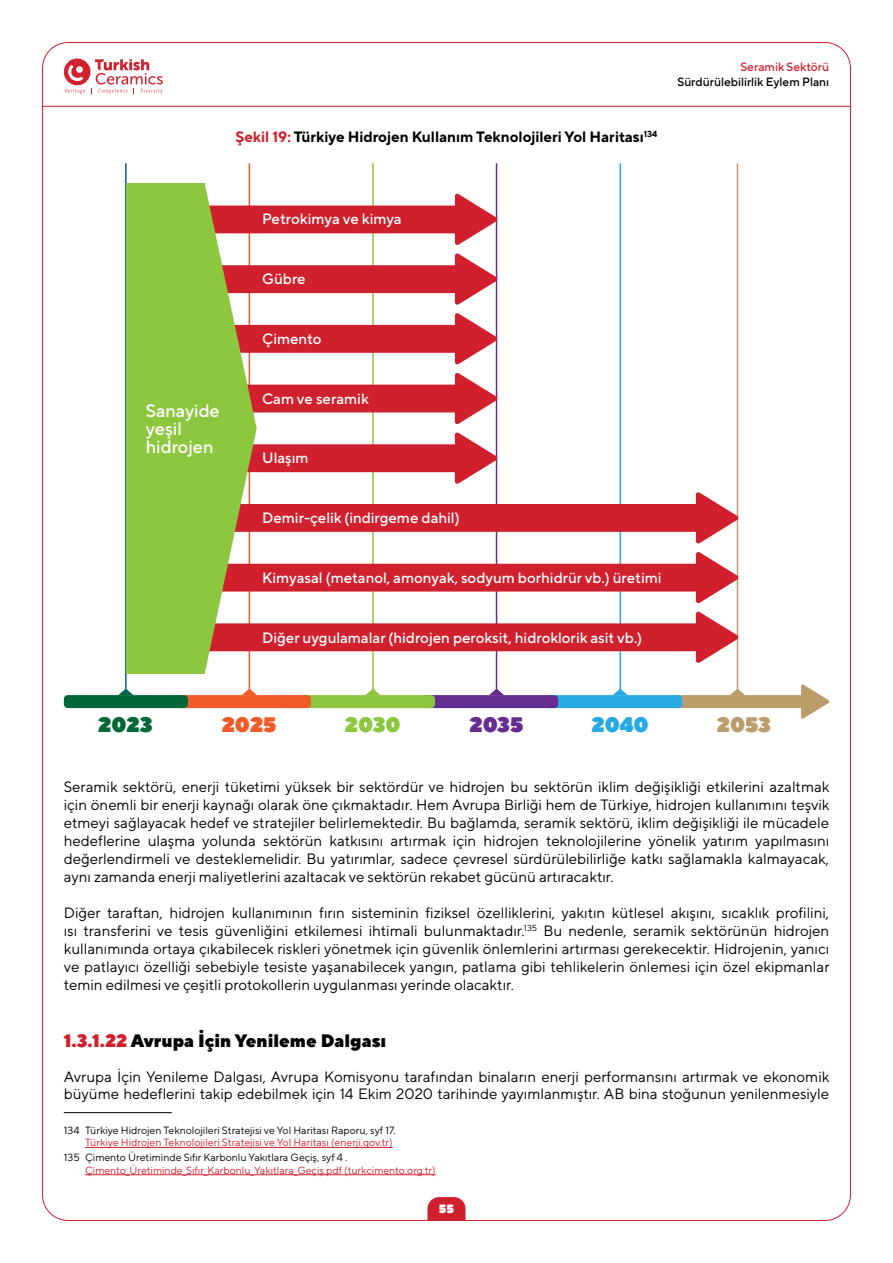
<style>
.page{position:relative;width:893px;height:1263px;background:#fff}
.page>*{position:absolute;margin:0;border:0;box-sizing:border-box;transform-origin:0 0}
.t1{font:900 21px "TT Norms Pro";color:#006838}
.t2{font:900 21px "TT Norms Pro";color:#f15a29}
.t3{font:900 21px "TT Norms Pro";color:#8dc63f}
.t4{font:900 21px "TT Norms Pro";color:#662d91}
.t5{font:900 21px "TT Norms Pro";color:#27aae1}
.t6{font:900 21px "TT Norms Pro";color:#bb9c6a}
.t7{font:900 18px "TT Norms Pro";color:#000}
.t8{font:500 18px/18px "TT Norms Pro";color:#fff}
.t9{font:15px/18px "TT Norms Pro";color:#000;text-align:justify}
.t10{font:500 15px "TT Norms Pro";color:#fff}
.t11{font:700 15px "TT Norms Pro";color:#000}
.t12{font:500 12px "TT Norms Pro";color:#000}
.t13{font:500 12px "TT Norms Pro";color:#d1202d}
.t14{font:900 12px "TT Norms Pro";color:#fff}
.t15{font:10.5px "TT Norms Pro";color:#d1202d}
.t16{font:10.5px "TT Norms Pro";color:#000}
.s1{color:#d1202d}
</style>
<div class="page">
<hr style="left:43px;top:106px;width:807px;height:1px;background:#d1202d">
<svg style="left:427px;top:1197px;width:38px;height:23px"></svg>
<svg style="left:64px;top:58px;width:99px;height:36px"></svg>
<div style="left:669px;top:695px;width:136px;height:13px;background:#bb9c6a;border-radius:4px"></div>
<div style="left:546px;top:695px;width:136px;height:13px;background:#27aae1;border-radius:4px"></div>
<svg style="left:613px;top:688px;width:15px;height:7px"></svg>
<svg style="left:489px;top:688px;width:15px;height:7px"></svg>
<svg style="left:730px;top:688px;width:15px;height:7px"></svg>
<div style="left:422px;top:695px;width:136px;height:13px;background:#662d91;border-radius:4px"></div>
<div style="left:282px;top:695px;width:153px;height:13px;background:#8dc63f;border-radius:4px"></div>
<svg style="left:365px;top:689px;width:16px;height:6px"></svg>
<svg style="left:242px;top:688px;width:15px;height:7px"></svg>
<div style="left:175px;top:695px;width:136px;height:13px;background:#f15a29;border-radius:4px"></div>
<div style="left:64px;top:695px;width:124px;height:13px;background:#006838;border-radius:4px"></div>
<svg style="left:118px;top:689px;width:15px;height:6px"></svg>
<svg style="left:801px;top:684px;width:28px;height:35px"></svg>
<hr style="left:125px;top:163px;width:2px;height:530px;background:#065baa">
<hr style="left:249px;top:163px;width:1px;height:530px;background:#f15a29">
<hr style="left:372px;top:163px;width:2px;height:530px;background:#8dc63f">
<hr style="left:496px;top:163px;width:1px;height:530px;background:#662d91">
<hr style="left:619px;top:163px;width:2px;height:530px;background:#27aae1">
<hr style="left:737px;top:163px;width:1px;height:530px;background:#bb9c6a">
<div style="left:169px;top:623px;width:536px;height:28px;background:#d1202d;border-radius:9px"></div>
<svg style="left:696px;top:611px;width:42px;height:52px"></svg>
<div style="left:169px;top:564px;width:536px;height:28px;background:#d1202d;border-radius:9px"></div>
<svg style="left:696px;top:552px;width:42px;height:51px"></svg>
<div style="left:169px;top:504px;width:536px;height:28px;background:#d1202d;border-radius:9px"></div>
<svg style="left:696px;top:492px;width:42px;height:52px"></svg>
<div style="left:171px;top:444px;width:293px;height:28px;background:#d1202d;border-radius:9px"></div>
<svg style="left:455px;top:432px;width:42px;height:52px"></svg>
<div style="left:171px;top:385px;width:293px;height:27px;background:#d1202d;border-radius:9px"></div>
<svg style="left:455px;top:373px;width:42px;height:51px"></svg>
<div style="left:171px;top:325px;width:293px;height:28px;background:#d1202d;border-radius:9px"></div>
<svg style="left:455px;top:313px;width:42px;height:51px"></svg>
<div style="left:171px;top:265px;width:293px;height:28px;background:#d1202d;border-radius:9px"></div>
<svg style="left:455px;top:253px;width:42px;height:52px"></svg>
<div style="left:171px;top:206px;width:293px;height:27px;background:#d1202d;border-radius:9px"></div>
<svg style="left:455px;top:194px;width:42px;height:51px"></svg>
<svg style="left:205px;top:183px;width:52px;height:491px"></svg>
<div style="left:127px;top:183px;width:78px;height:491px;background:#8dc63f"></div>
<hr style="left:64px;top:1112px;width:108px;height:1px;background:#000">
<hr style="left:85px;top:1147px;width:308px;height:1px;background:#d1202d">
<hr style="left:85px;top:1174px;width:351px;height:1px;background:#d1202d">
<p class="t11" style="left:236px;top:127px;width:423px"><span class="s1">Şekil 19:</span> Türkiye Hidrojen Kullanım Teknolojileri Yol Haritası<sup>134</sup></p>
<p class="t13" style="left:740px;top:59px;width:90px">Seramik Sektörü</p>
<p class="t12" style="left:677px;top:74px;width:153px">Sürdürülebilirlik Eylem Planı</p>
<p class="t8" style="left:146px;top:401px;width:75px">Sanayide yeşil hidrojen</p>
<p class="t10" style="left:262px;top:209px;width:141px">Petrokimya ve kimya</p>
<p class="t10" style="left:262px;top:269px;width:45px">Gübre</p>
<p class="t10" style="left:262px;top:329px;width:61px">Çimento</p>
<p class="t10" style="left:262px;top:389px;width:108px">Cam ve seramik</p>
<p class="t10" style="left:262px;top:448px;width:48px">Ulaşım</p>
<p class="t10" style="left:262px;top:508px;width:199px">Demir-çelik (indirgeme dahil)</p>
<p class="t10" style="left:262px;top:568px;width:401px">Kimyasal (metanol, amonyak, sodyum borhidrür vb.) üretimi</p>
<p class="t10" style="left:262px;top:627px;width:381px">Diğer uygulamalar (hidrojen peroksit, hidroklorik asit vb.)</p>
<h1 class="t1" style="left:98px;top:710px;width:56px">2023</h1>
<h1 class="t2" style="left:222px;top:710px;width:56px">2025</h1>
<h1 class="t3" style="left:345px;top:710px;width:57px">2030</h1>
<h1 class="t4" style="left:469px;top:710px;width:55px">2035</h1>
<h1 class="t5" style="left:592px;top:710px;width:59px">2040</h1>
<h1 class="t6" style="left:717px;top:710px;width:56px">2053</h1>
<p class="t9" style="left:64px;top:777px;width:767px">Seramik sektörü, enerji tüketimi yüksek bir sektördür ve hidrojen bu sektörün iklim değişikliği etkilerini azaltmak için önemli bir enerji kaynağı olarak öne çıkmaktadır. Hem Avrupa Birliği hem de Türkiye, hidrojen kullanımını teşvik etmeyi sağlayacak hedef ve stratejiler belirlemektedir. Bu bağlamda, seramik sektörü, iklim değişikliği ile mücadele hedeflerine ulaşma yolunda sektörün katkısını artırmak için hidrojen teknolojilerine yönelik yatırım yapılmasını değerlendirmeli ve desteklemelidir. Bu yatırımlar, sadece çevresel sürdürülebilirliğe katkı sağlamakla kalmayacak, aynı zamanda enerji maliyetlerini azaltacak ve sektörün rekabet gücünü artıracaktır.</p>
<p class="t9" style="left:64px;top:903px;width:767px">Diğer taraftan, hidrojen kullanımının fırın sisteminin fiziksel özelliklerini, yakıtın kütlesel akışını, sıcaklık profilini, ısı transferini ve tesis güvenliğini etkilemesi ihtimali bulunmaktadır.<sup>135</sup> Bu nedenle, seramik sektörünün hidrojen kullanımında ortaya çıkabilecek riskleri yönetmek için güvenlik önlemlerini artırması gerekecektir. Hidrojenin, yanıcı ve patlayıcı özelliği sebebiyle tesiste yaşanabilecek yangın, patlama gibi tehlikelerin önlemesi için özel ekipmanlar temin edilmesi ve çeşitli protokollerin uygulanması yerinde olacaktır.</p>
<p class="t7" style="left:64px;top:1029px;width:324px"><span class="s1">1.3.1.22</span> Avrupa İçin Yenileme Dalgası</p>
<p class="t9" style="left:64px;top:1067px;width:767px;line-height:17.2px">Avrupa İçin Yenileme Dalgası, Avrupa Komisyonu tarafından binaların enerji performansını artırmak ve ekonomik büyüme hedeflerini takip edebilmek için 14 Ekim 2020 tarihinde yayımlanmıştır. AB bina stoğunun yenilenmesiyle</p>
<p class="t16" style="left:64px;top:1123px;width:333px">134 Türkiye Hidrojen Teknolojileri Stratejisi ve Yol Haritası Raporu, syf 17.</p>
<p class="t15" style="left:85px;top:1136px;width:309px">Türkiye Hidrojen Teknolojileri Stratejisi ve Yol Haritası (enerji.gov.tr)</p>
<p class="t16" style="left:64px;top:1151px;width:285px">135 Çimento Üretiminde Sıfır Karbonlu Yakıtlara Geçiş, syf 4 .</p>
<p class="t15" style="left:85px;top:1163px;width:352px">Çimento_Üretiminde_Sıfır_Karbonlu_Yakıtlara_Geçiş.pdf (turkcimento.org.tr)</p>
<p class="t14" style="left:439px;top:1201px;width:17px">55</p>
</div>
